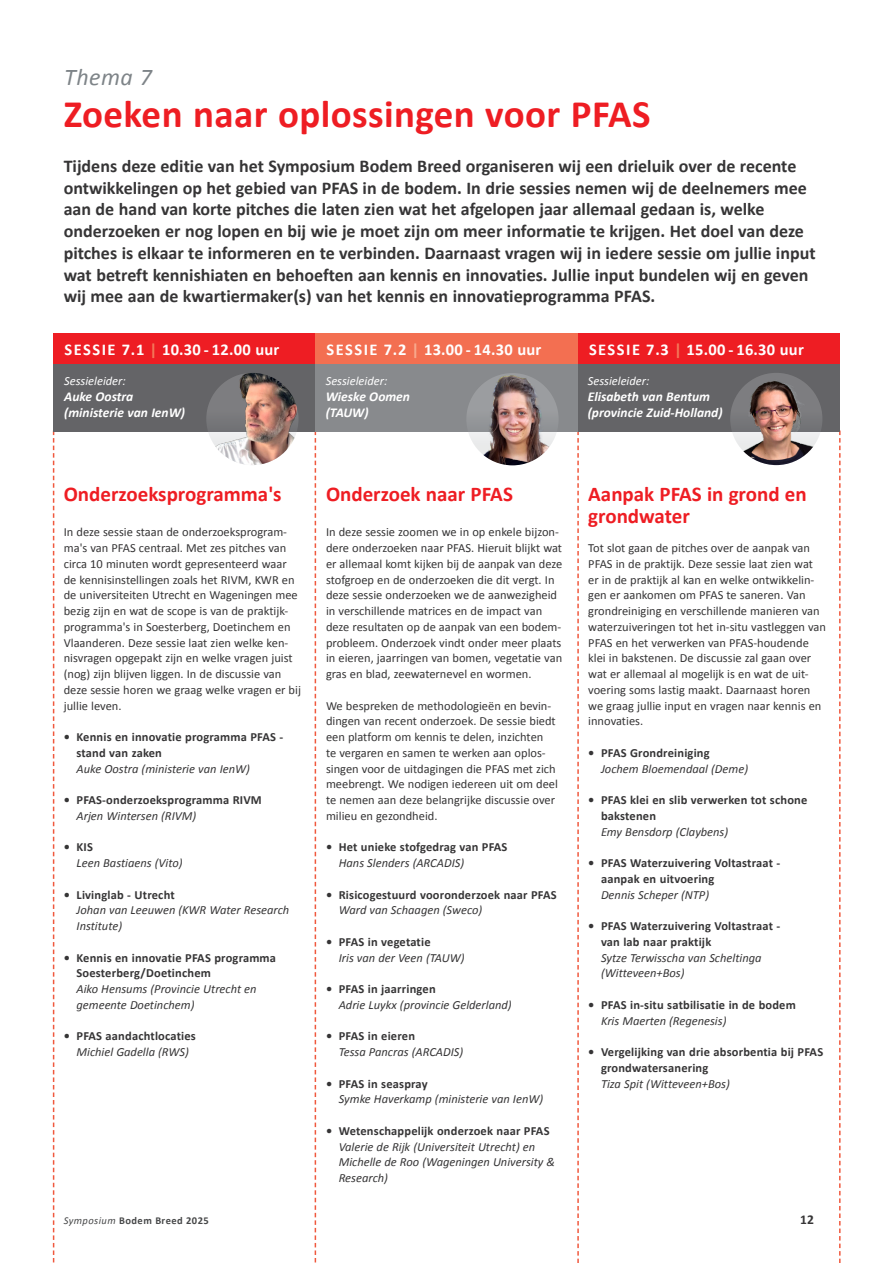
<style>
.page{position:relative;width:893px;height:1263px;background:#fff}
.page>*{position:absolute;margin:0;border:0;box-sizing:border-box;transform-origin:0 0}
.Hoofstuk_kop{font:700 39px "Calibri";letter-spacing:.01em;color:#ee1d23}
.Hoofstuk_kop-2{font:italic 24px "Calibri";letter-spacing:.02em;color:#7e8488}
.PLAT_NIEUW{font:700 21px/22.5px "Calibri";color:#ee1d23}
.KOP_2016{font:700 21px "Calibri";color:#ee1d23}
.KOP_2016-2{font:700 18px/21.8px "Calibri";color:#363536}
.sessie{font:700 16.5px "Calibri";letter-spacing:.015em;color:#fff}
.PLAT_NIEUW-2{font:italic 700 13.5px "Calibri";color:#fff}
.t1{font:700 13.5px "Calibri";color:#363536}
.PLAT_NIEUW-3{font:12.45px/15.8px "Calibri";color:#363536}
.BOLD_NIEUW{font:700 12.45px/15.8px "Calibri";letter-spacing:.015em;color:#363536}
.PLAT_CURSIEF{font:italic 12.45px/15.8px "Calibri";color:#363536}
.PLAT_CURSIEF-2{font:italic 12.45px "Calibri";color:#fff}
.BOLD_NIEUW-2{font:italic 12.45px "Calibri";color:#363536}
.t2{font:700 10.5px "Calibri";letter-spacing:.04em;color:#474849}
.s1{color:#f37859}
.s2{color:#f8a98e}
.s3{font-weight:400;font-style:italic}
</style>
<div class="page">
<svg style="left:577px;top:431px;width:2px;height:832px"></svg>
<svg style="left:839px;top:431px;width:2px;height:832px"></svg>
<svg style="left:315px;top:431px;width:1px;height:831px"></svg>
<svg style="left:53px;top:431px;width:1px;height:831px"></svg>
<div style="left:53px;top:333px;width:262px;height:89px;background:#ee1d23"></div>
<div style="left:577px;top:333px;width:263px;height:31px;background:#ee1d23"></div>
<div style="left:315px;top:333px;width:263px;height:89px;background:#f36f51"></div>
<div style="left:53px;top:364px;width:262px;height:67px;background:#646467"></div>
<div style="left:315px;top:364px;width:263px;height:67px;background:#888a8d"></div>
<div style="left:578px;top:364px;width:262px;height:67px;background:#646467"></div>
<img style="left:466px;top:373px;width:93px;height:92px;border-radius:46px">
<img style="left:730px;top:373px;width:92px;height:92px;border-radius:46px">
<img style="left:206px;top:373px;width:93px;height:92px;border-radius:46px">
<p class="Hoofstuk_kop-2" style="left:64px;top:61px;width:89px">Thema 7</p>
<p class="Hoofstuk_kop" style="left:64px;top:89px;width:588px">Zoeken naar oplossingen voor PFAS</p>
<p class="KOP_2016-2" style="left:64px;top:155px;width:745px">Tijdens deze editie van het Symposium Bodem Breed organiseren wij een drieluik over de recente ontwikkelingen op het gebied van PFAS in de bodem. In drie sessies nemen wij de deelnemers mee aan de hand van korte pitches die laten zien wat het afgelopen jaar allemaal gedaan is, welke</p>
<p class="KOP_2016-2" style="left:64px;top:220px;width:753px">onderzoeken er nog lopen en bij wie je moet zijn om meer informatie te krijgen. Het doel van deze pitches is elkaar te informeren en te verbinden. Daarnaast vragen wij in iedere sessie om jullie input wat betreft kennishiaten en behoeften aan kennis en innovaties. Jullie input bundelen wij en geven wij mee aan de kwartiermaker(s) van het kennis en innovatieprogramma PFAS.</p>
<p class="sessie" style="left:64px;top:339px;width:216px">SESSIE 7.1 <span class="s1">|</span> 10.30 - 12.00 uur</p>
<p class="sessie" style="left:326px;top:339px;width:216px">SESSIE 7.2 <span class="s2">|</span> 13.00 - 14.30 uur</p>
<p class="sessie" style="left:589px;top:339px;width:216px">SESSIE 7.3 <span class="s1">|</span> 15.00 - 16.30 uur</p>
<p class="PLAT_CURSIEF-2" style="left:326px;top:373px;width:63px">Sessieleider:</p>
<p class="PLAT_NIEUW-2" style="left:326px;top:388px;width:86px">Wieske Oomen</p>
<p class="PLAT_NIEUW-2" style="left:326px;top:404px;width:45px">(TAUW)</p>
<p class="PLAT_CURSIEF-2" style="left:64px;top:373px;width:63px">Sessieleider:</p>
<p class="PLAT_NIEUW-2" style="left:64px;top:388px;width:71px">Auke Oostra</p>
<p class="PLAT_NIEUW-2" style="left:64px;top:404px;width:122px">(ministerie van IenW)</p>
<p class="PLAT_CURSIEF-2" style="left:588px;top:373px;width:63px">Sessieleider:</p>
<p class="PLAT_NIEUW-2" style="left:588px;top:388px;width:124px">Elisabeth van Bentum</p>
<p class="PLAT_NIEUW-2" style="left:588px;top:404px;width:136px">(provincie Zuid-Holland)</p>
<p class="KOP_2016" style="left:64px;top:481px;width:219px">Onderzoeksprogramma's</p>
<p class="PLAT_NIEUW-3" style="left:64px;top:524px;width:239px">In deze sessie staan de onderzoeksprogram&shy;ma's van PFAS centraal. Met zes pitches van circa 10 minuten wordt gepresenteerd waar de kennisinstellingen zoals het RIVM, KWR en de universiteiten Utrecht en Wageningen mee bezig zijn en wat de scope is van de praktijk&shy;programma's in Soesterberg, Doetinchem en Vlaanderen. Deze sessie laat zien welke ken&shy;nisvragen opgepakt zijn en welke vragen juist (nog) zijn blijven liggen. In de discussie van deze sessie horen we graag welke vragen er bij jullie leven.</p>
<p class="BOLD_NIEUW" style="left:77px;top:729px;width:208px;text-indent:-13px">• Kennis en innovatie programma PFAS - stand van zaken</p>
<p class="PLAT_CURSIEF" style="left:77px;top:760px;width:175px">Auke Oostra (ministerie van IenW)</p>
<p class="BOLD_NIEUW" style="left:64px;top:792px;width:200px">• PFAS-onderzoeksprogramma RIVM</p>
<p class="PLAT_CURSIEF" style="left:77px;top:807px;width:121px">Arjen Wintersen (RIVM)</p>
<p class="BOLD_NIEUW" style="left:64px;top:839px;width:31px">• KIS</p>
<p class="PLAT_CURSIEF" style="left:77px;top:855px;width:108px">Leen Bastiaens (Vito)</p>
<p class="BOLD_NIEUW" style="left:64px;top:886px;width:112px">• Livinglab - Utrecht</p>
<p class="PLAT_CURSIEF" style="left:77px;top:902px;width:214px">Johan van Leeuwen (KWR Water Research<br>Institute)</p>
<p class="BOLD_NIEUW" style="left:77px;top:949px;width:201px;text-indent:-13px">• Kennis en innovatie PFAS programma<br>Soesterberg/Doetinchem</p>
<p class="PLAT_CURSIEF" style="left:77px;top:981px;width:182px">Aiko Hensums (Provincie Utrecht en</p>
<p class="PLAT_CURSIEF" style="left:77px;top:996px;width:119px">gemeente Doetinchem)</p>
<p class="BOLD_NIEUW" style="left:64px;top:1028px;width:134px">• PFAS aandachtlocaties</p>
<p class="PLAT_CURSIEF" style="left:77px;top:1044px;width:114px">Michiel Gadella (RWS)</p>
<p class="PLAT_NIEUW" style="left:326px;top:483px;width:188px">Onderzoek naar PFAS</p>
<p class="PLAT_NIEUW-3" style="left:326px;top:524px;width:238px">In deze sessie zoomen we in op enkele bijzon&shy;dere onderzoeken naar PFAS. Hieruit blijkt wat er allemaal komt kijken bij de aanpak van deze stofgroep en de onderzoeken die dit vergt. In deze sessie onderzoeken we de aanwezigheid in verschillende matrices en de impact van deze resultaten op de aanpak van een bodem&shy;probleem. Onderzoek vindt onder meer plaats in eieren, jaarringen van bomen, vegetatie van gras en blad, zeewaternevel en wormen.</p>
<p class="PLAT_NIEUW-3" style="left:326px;top:698px;width:233px">We bespreken de methodologieën en bevin&shy;dingen van recent onderzoek. De sessie biedt een platform om kennis te delen, inzichten<br>te vergaren en samen te werken aan oplos&shy;singen voor de uitdagingen die PFAS met zich meebrengt. We nodigen iedereen uit om deel te nemen aan deze belangrijke discussie over milieu en gezondheid.</p>
<p class="BOLD_NIEUW" style="left:326px;top:839px;width:183px">• Het unieke stofgedrag van PFAS</p>
<p class="PLAT_CURSIEF" style="left:339px;top:855px;width:127px">Hans Slenders (ARCADIS)</p>
<p class="BOLD_NIEUW" style="left:326px;top:886px;width:232px">• Risicogestuurd vooronderzoek naar PFAS</p>
<p class="PLAT_CURSIEF" style="left:339px;top:902px;width:145px">Ward van Schaagen (Sweco)</p>
<p class="BOLD_NIEUW" style="left:326px;top:934px;width:106px">• PFAS in vegetatie</p>
<p class="PLAT_CURSIEF" style="left:339px;top:949px;width:127px">Iris van der Veen (TAUW)</p>
<p class="BOLD_NIEUW" style="left:326px;top:981px;width:111px">• PFAS in jaarringen</p>
<p class="PLAT_CURSIEF" style="left:339px;top:996px;width:174px">Adrie Luykx (provincie Gelderland)</p>
<p class="BOLD_NIEUW" style="left:326px;top:1028px;width:91px">• PFAS in eieren</p>
<p class="PLAT_CURSIEF" style="left:339px;top:1044px;width:126px">Tessa Pancras (ARCADIS)</p>
<p class="BOLD_NIEUW" style="left:326px;top:1075px;width:103px">• PFAS in seaspray</p>
<p class="PLAT_CURSIEF" style="left:339px;top:1091px;width:206px">Symke Haverkamp (ministerie van IenW)</p>
<p class="BOLD_NIEUW" style="left:326px;top:1123px;width:225px">• Wetenschappelijk onderzoek naar PFAS</p>
<p class="PLAT_CURSIEF" style="left:339px;top:1138px;width:218px">Valerie de Rijk (Universiteit Utrecht) en<br>Michelle de Roo (Wageningen University &amp;<br>Research)</p>
<p class="PLAT_NIEUW" style="left:588px;top:483px;width:220px">Aanpak PFAS in grond en grondwater</p>
<p class="PLAT_NIEUW-3" style="left:588px;top:540px;width:226px">Tot slot gaan de pitches over de aanpak van<br>PFAS in de praktijk. Deze sessie laat zien wat</p>
<p class="PLAT_NIEUW-3" style="left:588px;top:572px;width:239px">er in de praktijk al kan en welke ontwikkelin&shy;gen er aankomen om PFAS te saneren. Van grondreiniging en verschillende manieren van waterzuiveringen tot het in-situ vastleggen van PFAS en het verwerken van PFAS-houdende klei in bakstenen. De discussie zal gaan over wat er allemaal al mogelijk is en wat de uit&shy;voering soms lastig maakt. Daarnaast horen we graag jullie input en vragen naar kennis en innovaties.</p>
<p class="BOLD_NIEUW" style="left:588px;top:745px;width:123px">• PFAS Grondreiniging</p>
<p class="PLAT_CURSIEF" style="left:601px;top:760px;width:149px">Jochem Bloemendaal (Deme)</p>
<p class="BOLD_NIEUW" style="left:601px;top:792px;width:208px;text-indent:-13px">• PFAS klei en slib verwerken tot schone bakstenen</p>
<p class="PLAT_CURSIEF" style="left:601px;top:823px;width:129px">Emy Bensdorp (Claybens)</p>
<p class="BOLD_NIEUW" style="left:601px;top:855px;width:181px;text-indent:-13px">• PFAS Waterzuivering Voltastraat - aanpak en uitvoering</p>
<p class="BOLD_NIEUW-2" style="left:601px;top:886px;width:110px">Dennis Scheper (NTP)</p>
<p class="BOLD_NIEUW" style="left:601px;top:918px;width:181px;text-indent:-13px">• PFAS Waterzuivering Voltastraat - van lab naar praktijk</p>
<p class="PLAT_CURSIEF" style="left:601px;top:949px;width:162px">Sytze Terwisscha van Scheltinga (Witteveen+Bos)</p>
<p class="BOLD_NIEUW" style="left:588px;top:997px;width:209px">• PFAS in-situ satbilisatie in de bodem</p>
<p class="PLAT_CURSIEF" style="left:601px;top:1012px;width:127px">Kris Maerten (Regenesis)</p>
<p class="BOLD_NIEUW" style="left:601px;top:1044px;width:224px;text-indent:-13px">• Vergelijking van drie absorbentia bij PFAS grondwatersanering</p>
<p class="PLAT_CURSIEF" style="left:601px;top:1075px;width:130px">Tiza Spit (Witteveen+Bos)</p>
<p class="t2" style="left:64px;top:1214px;width:146px"><span class="s3">Symposium</span> Bodem Breed 2025</p>
<p class="t1" style="left:800px;top:1211px;width:15px">12</p>
</div>
